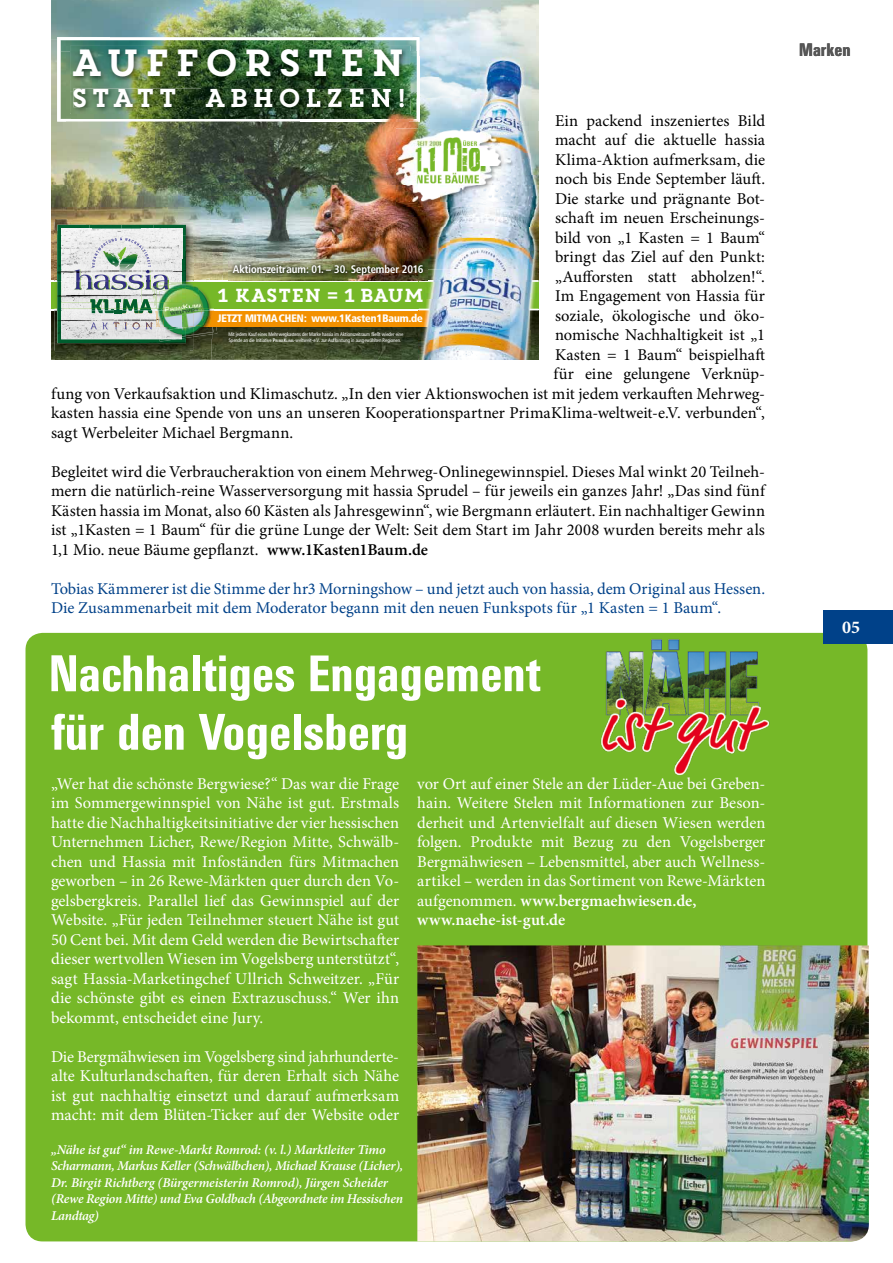
<style>
.page{position:relative;width:893px;height:1263px;background:#fff}
.page>*{position:absolute;margin:0;border:0;box-sizing:border-box;transform-origin:0 0}
.t1{font:700 51px/58.5px "Univers Condensed BQ";color:#fff}
.t2{font:37.8px "Core Magic";letter-spacing:-.025em;color:#fff}
.t3{font:25.8px "Core Magic";letter-spacing:-.015em;color:#fff}
.t4{font:18.9px "Core Magic";letter-spacing:-.18em;color:#fff}
.t5{font:700 18px "Univers Condensed BQ";color:#565656}
.t6{font:700 18px "Minion Pro";color:#fff}
.t7{font:16.5px/19.5px "Minion Pro";color:#fff;text-align:justify}
.t8{font:16.5px/19.5px "Minion Pro";color:#000;text-align:justify}
.t9{font:16.5px/19.5px "Minion Pro";color:#004189}
.t10{font:italic 600 13.5px/16.5px "Minion Pro";letter-spacing:-.02em;color:#fff}
.t11{font:700 10.8px "Frutiger Condensed BQ";color:#fff}
.t12{font:900 10.65px "Frutiger Condensed BQ";color:#fff}
.t13{font:5.1px/6px "Frutiger Condensed BQ";color:#fff}
.s1{font-weight:600}
.s2{font-weight:700}
.s3{font-weight:700;font-size:3.6px}
.s4{font-style:inherit}
</style>
<div class="page">
<div style="left:26px;top:633px;width:841px;height:608px;background:#76b828;border-radius:17px"></div>
<img style="left:417px;top:945px;width:452px;height:296px">
<img style="left:51px;top:0;width:60px;height:40px">
<img style="left:111px;top:0;width:301px;height:37px">
<img style="left:412px;top:0;width:90px;height:51px">
<img style="left:51px;top:40px;width:15px;height:146px">
<img style="left:66px;top:121px;width:320px;height:65px">
<img style="left:51px;top:186px;width:346px;height:22px">
<img style="left:51px;top:208px;width:249px;height:11px">
<img style="left:51px;top:219px;width:27px;height:11px">
<img style="left:78px;top:219px;width:100px;height:3px">
<img style="left:178px;top:219px;width:122px;height:11px">
<img style="left:51px;top:230px;width:3px;height:50px">
<img style="left:193px;top:230px;width:97px;height:22px">
<img style="left:290px;top:230px;width:10px;height:31px">
<img style="left:217px;top:252px;width:39px;height:11px">
<img style="left:256px;top:252px;width:34px;height:9px">
<img style="left:217px;top:263px;width:12px;height:17px">
<img style="left:386px;top:121px;width:33px;height:11px">
<img style="left:386px;top:132px;width:10px;height:54px">
<svg style="left:397px;top:206px;width:22px;height:1px"></svg>
<img style="left:300px;top:207px;width:119px;height:54px">
<img style="left:51px;top:311px;width:4px;height:49px">
<img style="left:212px;top:327px;width:207px;height:33px">
<img style="left:189px;top:340px;width:23px;height:20px">
<img style="left:55px;top:350px;width:134px;height:10px">
<div style="left:114px;top:308px;width:379px;height:19px;background:#f39100"></div>
<div style="left:51px;top:282px;width:488px;height:27px;background:#76b828"></div>
<hr style="left:51px;top:309px;width:488px;height:1px;background:#fff">
<img style="left:54px;top:222px;width:32px;height:10px">
<img style="left:86px;top:222px;width:96px;height:3px">
<img style="left:182px;top:222px;width:11px;height:16px">
<img style="left:54px;top:232px;width:3px;height:48px">
<img style="left:54px;top:282px;width:3px;height:27px">
<img style="left:54px;top:310px;width:139px;height:40px">
<img style="left:57px;top:225px;width:32px;height:11px">
<img style="left:89px;top:225px;width:65px;height:4px">
<img style="left:154px;top:225px;width:32px;height:11px">
<img style="left:57px;top:236px;width:4px;height:33px">
<svg style="left:57px;top:269px;width:4px;height:11px"></svg>
<img style="left:57px;top:280px;width:129px;height:63px">
<img style="left:61px;top:310px;width:14px;height:30px">
<img style="left:142px;top:230px;width:30px;height:8px">
<img style="left:172px;top:229px;width:10px;height:9px">
<img style="left:61px;top:229px;width:30px;height:51px">
<img style="left:91px;top:229px;width:10px;height:9px">
<img style="left:61px;top:280px;width:14px;height:2px">
<img style="left:61px;top:302px;width:14px;height:8px">
<img style="left:142px;top:229px;width:30px;height:1px">
<img style="left:101px;top:229px;width:41px;height:9px">
<img style="left:420px;top:56px;width:119px;height:43px">
<img style="left:461px;top:99px;width:78px;height:22px">
<img style="left:461px;top:121px;width:39px;height:8px">
<img style="left:500px;top:121px;width:39px;height:11px">
<img style="left:515px;top:132px;width:24px;height:64px">
<img style="left:461px;top:206px;width:34px;height:74px">
<img style="left:495px;top:196px;width:44px;height:84px">
<img style="left:419px;top:98px;width:42px;height:31px">
<img style="left:57px;top:37px;width:363px;height:84px">
<img style="left:419px;top:206px;width:32px;height:74px">
<img style="left:451px;top:206px;width:10px;height:64px">
<svg style="left:451px;top:270px;width:10px;height:10px"></svg>
<img style="left:490px;top:310px;width:40px;height:50px">
<img style="left:530px;top:310px;width:9px;height:40px">
<img style="left:419px;top:327px;width:71px;height:33px">
<img style="left:419px;top:310px;width:74px;height:17px">
<img style="left:419px;top:280px;width:120px;height:30px">
<img style="left:160px;top:340px;width:17px;height:2px">
<img style="left:75px;top:238px;width:142px;height:102px">
<img style="left:229px;top:261px;width:198px;height:19px">
<img style="left:396px;top:129px;width:1px;height:57px">
<img style="left:396px;top:186px;width:8px;height:20px">
<img style="left:404px;top:202px;width:90px;height:4px">
<img style="left:510px;top:129px;width:5px;height:38px">
<img style="left:510px;top:167px;width:5px;height:19px">
<img style="left:504px;top:186px;width:11px;height:20px">
<svg style="left:494px;top:202px;width:10px;height:4px"></svg>
<img style="left:397px;top:129px;width:64px;height:73px">
<img style="left:461px;top:129px;width:39px;height:57px">
<img style="left:500px;top:129px;width:10px;height:47px">
<svg style="left:500px;top:176px;width:10px;height:10px"></svg>
<img style="left:461px;top:186px;width:49px;height:16px">
<svg style="left:530px;top:350px;width:9px;height:10px"></svg>
<img style="left:600px;top:639px;width:170px;height:137px">
<div style="left:824px;top:610px;width:69px;height:34px;background:#004189"></div>
<h2 class="t2" style="left:69px;top:37px;width:340px">AUFFORSTEN</h2>
<h3 class="t3" style="left:69px;top:80px;width:341px">STATT ABHOLZEN!</h3>
<p class="t8" style="left:555px;top:111px;width:211px">Ein packend inszeniertes Bild</p>
<p class="t8" style="left:555px;top:130px;width:211px">macht auf die aktuelle hassia</p>
<p class="t8" style="left:555px;top:150px;width:212px">Klima-Aktion aufmerksam, die</p>
<p class="t8" style="left:555px;top:169px;width:212px">noch bis Ende September läuft.</p>
<p class="t8" style="left:555px;top:189px;width:211px">Die starke und prägnante Bot-</p>
<p class="t8" style="left:555px;top:208px;width:211px">schaft im neuen Erscheinungs-</p>
<p class="t8" style="left:555px;top:228px;width:212px">bild von „1 Kasten = 1 Baum“</p>
<p class="t8" style="left:555px;top:247px;width:211px">bringt das Ziel auf den Punkt:</p>
<p class="t8" style="left:555px;top:267px;width:211px">„Aufforsten statt abholzen!“.</p>
<p class="t8" style="left:555px;top:286px;width:211px">Im Engagement von Hassia für</p>
<p class="t8" style="left:555px;top:306px;width:211px">soziale, ökologische und öko-</p>
<p class="t8" style="left:555px;top:325px;width:212px">nomische Nachhaltigkeit ist „1</p>
<p class="t8" style="left:555px;top:345px;width:211px">Kasten = 1 Baum“ beispielhaft</p>
<p class="t8" style="left:554px;top:364px;width:213px">für eine gelungene Verknüp-</p>
<p class="t8" style="left:51px;top:384px;width:716px">fung von Verkaufsaktion und Klimaschutz. „In den vier Aktionswochen ist mit jedem verkauften Mehrweg-</p>
<p class="t8" style="left:51px;top:403px;width:715px">kasten hassia eine Spende von uns an unseren Kooperationspartner PrimaKlima-weltweit-e.V. verbunden“,</p>
<p class="t8" style="left:51px;top:423px;width:244px">sagt Werbeleiter Michael Bergmann.</p>
<p class="t8" style="left:51px;top:462px;width:716px">Begleitet wird die Verbraucheraktion von einem Mehrweg-Onlinegewinnspiel. Dieses Mal winkt 20 Teilneh&shy;mern die natürlich-reine Wasserversorgung mit hassia Sprudel – für jeweils ein ganzes Jahr! „Das sind fünf Kästen hassia im Monat, also 60 Kästen als Jahresgewinn“, wie Bergmann erläutert. Ein nachhaltiger Gewinn ist „1Kasten = 1 Baum“ für die grüne Lunge der Welt: Seit dem Start im Jahr 2008 wurden bereits mehr als 1,1 Mio. neue Bäume gepflanzt. <span class="s1">www.1Kasten1Baum.de</span></p>
<p class="t9" style="left:51px;top:579px;width:716px">Tobias Kämmerer ist die Stimme der hr3 Morningshow – und jetzt auch von hassia, dem Original aus Hessen.<br>Die Zusammenarbeit mit dem Moderator begann mit den neuen Funkspots für „1 Kasten = 1 Baum“.</p>
<p class="t11" style="left:233px;top:263px;width:192px">Aktionszeitraum: 01. – 30. September 2016</p>
<p class="t4" style="left:216px;top:282px;width:212px">1 KASTEN = 1 BAUM</p>
<p class="t12" style="left:217px;top:312px;width:207px">JETZT MITMACHEN: www.1Kasten1Baum.de</p>
<p class="t13" style="left:228px;top:331px;width:177px">Mit jedem Kauf eines Mehr wegkastens der Marke hassia im Aktionszeitraum fließt wieder eine<br>Spende an die Initiative <span class="s2">P</span><span class="s3">RIMA</span><span class="s2">K</span><span class="s3">LIMA</span><span class="s4">-</span>weltweit-e.V. zur Aufforstung in ausgewählten Regionen.</p>
<h1 class="t1" style="left:49px;top:645px;width:493px">Nachhaltiges Engagement für den Vogelsberg</h1>
<p class="t7" style="left:51px;top:774px;width:350px">„Wer hat die schönste Bergwiese?“ Das war die Frage im Sommergewinnspiel von Nähe ist gut. Erstmals hatte die Nachhaltigkeitsinitiative der vier hessischen Unternehmen Licher, Rewe/Region Mitte, Schwälb&shy;chen und Hassia mit Infoständen fürs Mitmachen geworben – in 26 Rewe-Märkten quer durch den Vo&shy;gelsbergkreis. Parallel lief das Gewinnspiel auf der Website. „Für jeden Teilnehmer steuert Nähe ist gut 50 Cent bei. Mit dem Geld werden die Bewirtschafter dieser wertvollen Wiesen im Vogelsberg unterstützt“, sagt Hassia-Marketingchef Ullrich Schweitzer. „Für die schönste gibt es einen Extrazuschuss.“ Wer ihn bekommt, entscheidet eine Jury.</p>
<p class="t7" style="left:51px;top:1047px;width:350px">Die Bergmähwiesen im Vogelsberg sind jahrhunderte&shy;alte Kulturlandschaften, für deren Erhalt sich Nähe ist gut nachhaltig einsetzt und darauf aufmerksam macht: mit dem Blüten-Ticker auf der Website oder</p>
<p class="t10" style="left:51px;top:1141px;width:353px">„Nähe ist gut“ im Rewe-Markt Romrod: (v. l.) Marktleiter Timo Scharmann, Markus Keller (Schwälbchen), Michael Krause (Licher), Dr. Birgit Richtberg (Bürgermeisterin Romrod), Jürgen Scheider (Rewe Region Mitte) und Eva Goldbach (Abgeordnete im Hessischen Landtag)</p>
<p class="t7" style="left:417px;top:774px;width:350px;text-align:left">vor Ort auf einer Stele an der Lüder-Aue bei Greben&shy;hain. Weitere Stelen mit Informationen zur Beson&shy;derheit und Artenvielfalt auf diesen Wiesen werden folgen. Produkte mit Bezug zu den Vogelsberger Bergmähwiesen – Lebensmittel, aber auch Wellness&shy;artikel – werden in das Sortiment von Rewe-Märkten aufgenommen. <span class="s1">www.bergmaehwiesen.de, www.naehe-ist-gut.de</span></p>
<p class="t5" style="left:799px;top:39px;width:53px">Marken</p>
<p class="t6" style="left:842px;top:615px;width:19px">05</p>
</div>
